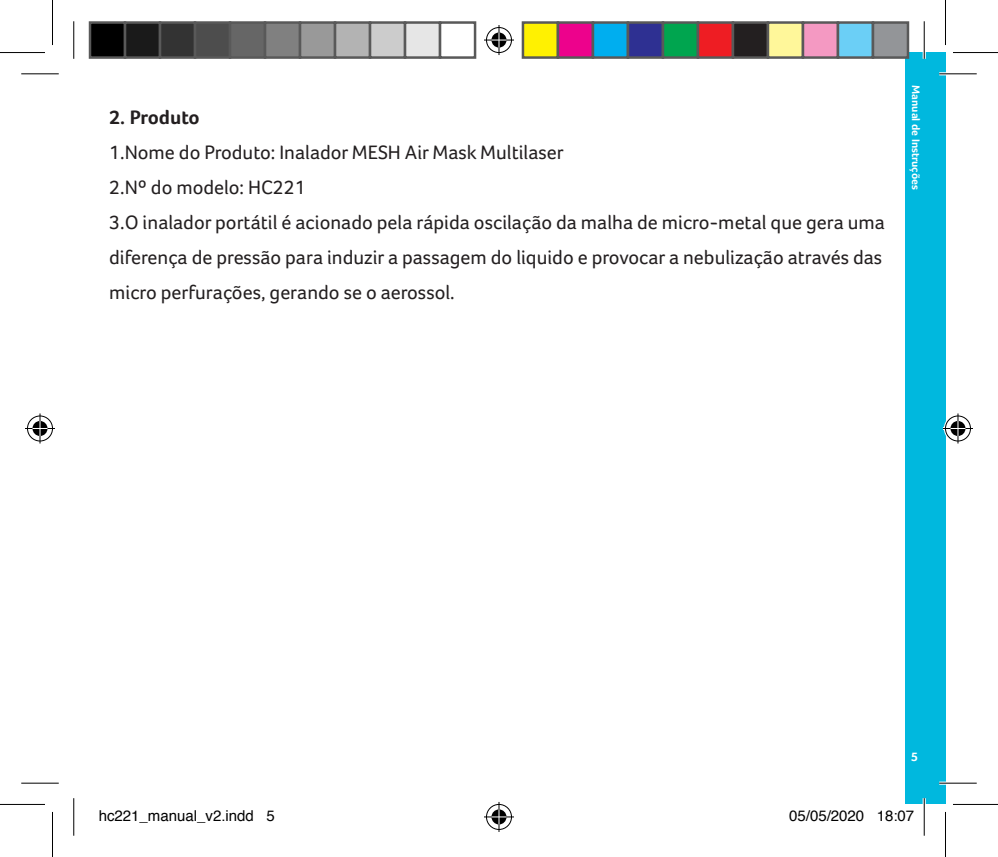
<style>
.page{position:relative;width:998px;height:857px;background:#fff}
.page>*{position:absolute;margin:0;border:0;box-sizing:border-box;transform-origin:0 0}
.t1{font:20px/35px "Foco Corp";color:#231f20}
.t2{font:700 20px "Foco Corp";letter-spacing:-.005em;color:#231f20}
.t3{font:15px "Helvetica";color:#000}
.t4{font:700 12.5px "Foco Corp";color:#fff}
.t5{font:700 11.25px "Foco Corp";color:#fff}
</style>
<div class="page">
<div style="left:905px;top:52px;width:40px;height:752px;background:#00b8de"></div>
<hr style="left:939px;top:72px;width:38px;height:3px;background:#fff">
<hr style="left:939px;top:781px;width:38px;height:3px;background:#fff">
<hr style="left:923px;top:21px;width:3px;height:38px;background:#fff">
<hr style="left:923px;top:797px;width:3px;height:38px;background:#fff">
<hr style="left:21px;top:73px;width:38px;height:1px;background:#000">
<hr style="left:939px;top:73px;width:38px;height:1px;background:#000">
<hr style="left:21px;top:782px;width:38px;height:1px;background:#000">
<hr style="left:939px;top:782px;width:38px;height:1px;background:#000">
<hr style="left:73px;top:21px;width:1px;height:38px;background:#000">
<hr style="left:73px;top:797px;width:1px;height:38px;background:#000">
<hr style="left:924px;top:21px;width:1px;height:38px;background:#000">
<hr style="left:924px;top:797px;width:1px;height:38px;background:#000">
<hr style="left:0;top:52px;width:45px;height:1px;background:#000">
<hr style="left:953px;top:52px;width:45px;height:1px;background:#000">
<hr style="left:0;top:803px;width:45px;height:1px;background:#000">
<hr style="left:953px;top:803px;width:45px;height:1px;background:#000">
<hr style="left:52px;top:0;width:1px;height:45px;background:#000">
<hr style="left:52px;top:811px;width:1px;height:45px;background:#000">
<hr style="left:945px;top:0;width:1px;height:45px;background:#000">
<hr style="left:945px;top:811px;width:1px;height:45px;background:#000">
<div style="left:485px;top:26px;width:28px;height:28px;border:3px solid #fff;border-radius:50%"></div>
<svg style="left:484px;top:38px;width:30px;height:4px"></svg>
<svg style="left:497px;top:25px;width:4px;height:30px"></svg>
<div style="left:490px;top:31px;width:18px;height:18px;border:3px solid #fff;border-radius:50%"></div>
<div style="left:486px;top:27px;width:26px;height:26px;border:1px solid #000;border-radius:50%"></div>
<hr style="left:484px;top:40px;width:30px;height:1px;background:#000">
<hr style="left:499px;top:25px;width:1px;height:30px;background:#000">
<svg style="left:491px;top:33px;width:15px;height:15px"></svg>
<div style="left:485px;top:802px;width:28px;height:28px;border:3px solid #fff;border-radius:50%"></div>
<hr style="left:484px;top:815px;width:30px;height:3px;background:#fff">
<svg style="left:497px;top:802px;width:4px;height:29px"></svg>
<div style="left:490px;top:807px;width:18px;height:18px;border:3px solid #fff;border-radius:50%"></div>
<div style="left:486px;top:803px;width:26px;height:26px;border:1px solid #000;border-radius:50%"></div>
<hr style="left:484px;top:816px;width:30px;height:1px;background:#000">
<hr style="left:499px;top:801px;width:1px;height:30px;background:#000">
<svg style="left:491px;top:809px;width:15px;height:15px"></svg>
<div style="left:26px;top:414px;width:28px;height:28px;border:3px solid #fff;border-radius:50%"></div>
<hr style="left:25px;top:427px;width:30px;height:3px;background:#fff">
<svg style="left:38px;top:413px;width:4px;height:30px"></svg>
<div style="left:31px;top:419px;width:18px;height:18px;border:3px solid #fff;border-radius:50%"></div>
<div style="left:27px;top:415px;width:26px;height:26px;border:1px solid #000;border-radius:50%"></div>
<hr style="left:25px;top:428px;width:30px;height:1px;background:#000">
<hr style="left:40px;top:413px;width:1px;height:30px;background:#000">
<svg style="left:33px;top:421px;width:15px;height:15px"></svg>
<div style="left:944px;top:414px;width:28px;height:28px;border:3px solid #fff;border-radius:50%"></div>
<hr style="left:943px;top:427px;width:30px;height:3px;background:#fff">
<hr style="left:956px;top:413px;width:3px;height:30px;background:#fff">
<div style="left:949px;top:419px;width:18px;height:18px;border:3px solid #fff;border-radius:50%"></div>
<div style="left:945px;top:415px;width:26px;height:26px;border:1px solid #000;border-radius:50%"></div>
<hr style="left:943px;top:428px;width:30px;height:1px;background:#000">
<hr style="left:957px;top:413px;width:1px;height:30px;background:#000">
<svg style="left:950px;top:421px;width:15px;height:15px"></svg>
<div style="left:90px;top:23px;width:35px;height:35px;background:#000"></div>
<div style="left:89px;top:21px;width:37px;height:38px;border:2px solid #595959"></div>
<div style="left:125px;top:23px;width:35px;height:35px;background:#1a1a1a"></div>
<div style="left:124px;top:21px;width:37px;height:38px;border:2px solid #595959"></div>
<div style="left:160px;top:23px;width:35px;height:35px;background:#333"></div>
<div style="left:159px;top:21px;width:37px;height:38px;border:2px solid #595959"></div>
<div style="left:195px;top:23px;width:35px;height:35px;background:#4d4d4d"></div>
<div style="left:194px;top:21px;width:37px;height:38px;border:2px solid #595959"></div>
<div style="left:230px;top:23px;width:35px;height:35px;background:#666"></div>
<div style="left:229px;top:21px;width:37px;height:38px;border:2px solid #595959"></div>
<div style="left:265px;top:23px;width:35px;height:35px;background:#808080"></div>
<div style="left:264px;top:21px;width:37px;height:38px;border:2px solid #595959"></div>
<div style="left:300px;top:23px;width:35px;height:35px;background:#999"></div>
<div style="left:299px;top:21px;width:37px;height:38px;border:2px solid #595959"></div>
<div style="left:335px;top:23px;width:35px;height:35px;background:#b3b3b3"></div>
<div style="left:334px;top:21px;width:37px;height:38px;border:2px solid #595959"></div>
<div style="left:370px;top:23px;width:35px;height:35px;background:#ccc"></div>
<div style="left:369px;top:21px;width:37px;height:38px;border:2px solid #595959"></div>
<div style="left:405px;top:23px;width:35px;height:35px;background:#e6e6e6"></div>
<div style="left:404px;top:21px;width:37px;height:38px;border:2px solid #595959"></div>
<div style="left:439px;top:21px;width:37px;height:38px;border:2px solid #595959"></div>
<div style="left:523px;top:23px;width:35px;height:35px;background:#fff101"></div>
<div style="left:522px;top:21px;width:37px;height:38px;border:2px solid #595959"></div>
<div style="left:558px;top:23px;width:35px;height:35px;background:#ed028c"></div>
<div style="left:557px;top:21px;width:37px;height:38px;border:2px solid #595959"></div>
<div style="left:593px;top:23px;width:35px;height:35px;background:#00aeef"></div>
<div style="left:592px;top:21px;width:37px;height:38px;border:2px solid #595959"></div>
<div style="left:628px;top:23px;width:35px;height:35px;background:#2e3092"></div>
<div style="left:627px;top:21px;width:37px;height:38px;border:2px solid #595959"></div>
<div style="left:663px;top:23px;width:35px;height:35px;background:#00a54f"></div>
<div style="left:662px;top:21px;width:37px;height:38px;border:2px solid #595959"></div>
<div style="left:698px;top:23px;width:35px;height:35px;background:#ee1d23"></div>
<div style="left:697px;top:21px;width:37px;height:38px;border:2px solid #595959"></div>
<div style="left:733px;top:23px;width:35px;height:35px;background:#231f20"></div>
<div style="left:732px;top:21px;width:37px;height:38px;border:2px solid #595959"></div>
<div style="left:768px;top:23px;width:35px;height:35px;background:#fff79a"></div>
<div style="left:767px;top:21px;width:37px;height:38px;border:2px solid #595959"></div>
<div style="left:803px;top:23px;width:35px;height:35px;background:#f499c2"></div>
<div style="left:802px;top:21px;width:37px;height:38px;border:2px solid #595959"></div>
<div style="left:838px;top:23px;width:35px;height:35px;background:#6bcff6"></div>
<div style="left:837px;top:21px;width:37px;height:38px;border:2px solid #595959"></div>
<div style="left:873px;top:23px;width:35px;height:35px;background:#939598"></div>
<div style="left:872px;top:21px;width:37px;height:38px;border:2px solid #595959"></div>
<p class="t2" style="left:109px;top:105px;width:92px">2. Produto</p>
<p class="t1" style="left:109px;top:134px;width:456px">1.Nome do Produto: Inalador MESH Air Mask Multilaser</p>
<p class="t1" style="left:109px;top:169px;width:198px">2.Nº do modelo: HC221</p>
<p class="t1" style="left:109px;top:204px;width:777px">3.O inalador portátil é acionado pela rápida oscilação da malha de micro-metal que gera uma diferença de pressão para induzir a passagem do liquido e provocar a nebulização através das micro perfurações, gerando se o aerossol.</p>
<p class="t5" style="left:923px;top:85px;width:106px;rotate:90deg">Manual de Instruções</p>
<p class="t4" style="left:911px;top:748px;width:8px">5</p>
<p class="t3" style="left:99px;top:803px;width:177px">hc221_manual_v2.indd 5</p>
<p class="t3" style="left:789px;top:803px;width:127px">05/05/2020 18:07</p>
</div>
